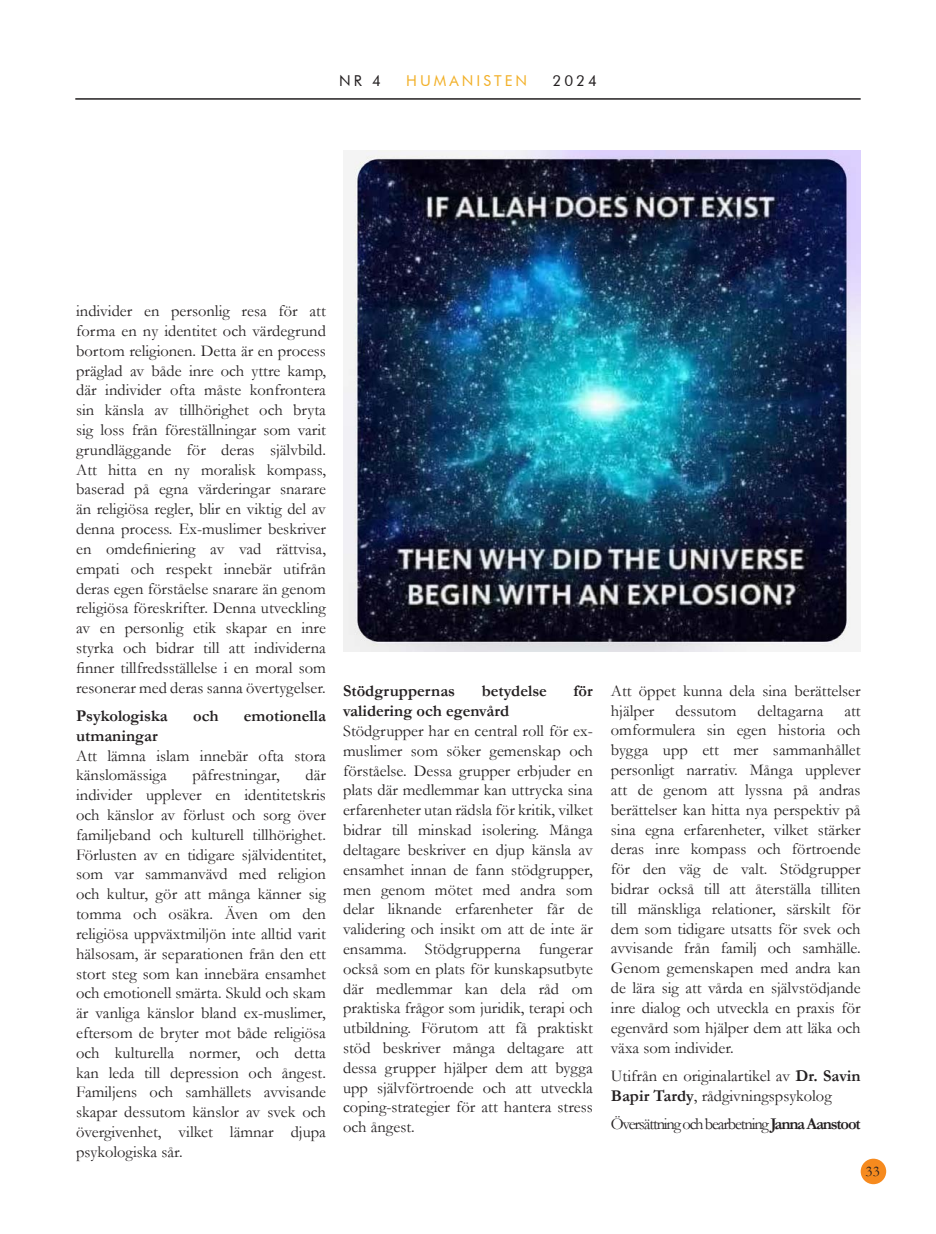
<style>
.page{position:relative;width:936px;height:1234px;background:#fff}
.page>*{position:absolute;margin:0;border:0;box-sizing:border-box;transform-origin:0 0}
.t1{font:16.5px/19.8px "Garamond";color:#231f20;text-align:justify}
.t2{font:700 16.5px "Garamond";color:#231f20}
.t3{font:16.5px "Garamond";letter-spacing:-.07em;color:#231f20}
.t4{font:15px "Futura BT";letter-spacing:.2em;color:#f2b028}
.t5{font:15px "Futura BT";letter-spacing:.2em;color:#231f20}
.t6{font:15px "Garamond";color:#231f20}
.s1{font-weight:700}
</style>
<div class="page">
<hr style="left:75px;top:98px;width:785px;height:2px;background:#231f20">
<div style="left:860px;top:1158px;width:26px;height:25px;background:#f68a1e;border-radius:50%"></div>
<img style="left:343px;top:151px;width:517px;height:500px">
<p class="t5" style="left:339px;top:71px;width:43px">NR 4</p>
<p class="t4" style="left:406px;top:71px;width:122px">HUMANISTEN</p>
<p class="t5" style="left:552px;top:71px;width:46px">2024</p>
<p class="t1" style="left:76px;top:300px;width:251px">individer en personlig resa för att forma en ny identitet och värdegrund bortom religionen. Detta är en process präglad av både inre och yttre kamp, där individer ofta måste konfrontera sin känsla av tillhörighet och bryta sig loss från föreställningar som varit grundläggande för deras självbild.<br>Att hitta en ny moralisk kompass, baserad på egna värderingar snarare än religiösa regler, blir en viktig del av denna process. Ex-muslimer beskriver en omdefiniering av vad rättvisa, empati och respekt innebär utifrån deras egen förståelse snarare än genom religiösa föreskrifter. Denna utveckling av en personlig etik skapar en inre styrka och bidrar till att individerna finner tillfredsställelse i en moral som resonerar med deras sanna övertygelser.</p>
<p class="t2" style="left:76px;top:704px;width:93px">Psykologiska</p>
<p class="t2" style="left:193px;top:704px;width:27px">och</p>
<p class="t2" style="left:244px;top:704px;width:83px">emotionella</p>
<p class="t2" style="left:76px;top:724px;width:83px">utmaningar</p>
<p class="t1" style="left:76px;top:744px;width:251px">Att lämna islam innebär ofta stora känslomässiga</p>
<p class="t1" style="left:76px;top:764px;width:251px;text-indent:229px">där individer upplever en identitetskris och känslor av förlust och sorg över familjeband och kulturell tillhörighet.<br>Förlusten av en tidigare självidentitet, som var sammanvävd med religion och kultur, gör att många känner sig tomma och osäkra. Även om den religiösa uppväxtmiljön inte alltid varit hälsosam, är separationen från den ett stort steg som kan innebära ensamhet och emotionell smärta. Skuld och skam är vanliga känslor bland ex-muslimer, eftersom de bryter mot både religiösa och kulturella normer, och detta kan leda till depression och ångest.<br>Familjens och samhällets avvisande skapar dessutom känslor av svek och övergivenhet, vilket lämnar djupa psykologiska sår.</p>
<p class="t1" style="left:192px;top:764px;width:89px">påfrestningar,</p>
<p class="t2" style="left:343px;top:679px;width:114px">Stödgruppernas</p>
<p class="t2" style="left:481px;top:679px;width:67px">betydelse</p>
<p class="t2" style="left:573px;top:679px;width:21px">för</p>
<p class="t2" style="left:343px;top:699px;width:167px">validering och egenvård</p>
<p class="t1" style="left:343px;top:720px;width:251px">Stödgrupper har en central roll för ex&shy;muslimer som söker gemenskap och förståelse. Dessa grupper erbjuder en plats där medlemmar kan uttrycka sina erfarenheter utan rädsla för kritik, vilket bidrar till minskad isolering. Många deltagare beskriver en djup känsla av ensamhet innan de fann stödgrupper, men genom mötet med andra som delar liknande erfarenheter får de validering och insikt om att de inte är ensamma. Stödgrupperna fungerar också som en plats för kunskapsutbyte där medlemmar kan dela råd om praktiska frågor som juridik, terapi och utbildning. Förutom att få praktiskt stöd beskriver många deltagare att dessa grupper hjälper dem att bygga upp självförtroende och att utveckla coping-strategier för att hantera stress och ångest.</p>
<p class="t1" style="left:611px;top:680px;width:251px">Att öppet kunna dela sina berättelser hjälper</p>
<p class="t1" style="left:675px;top:700px;width:63px">dessutom</p>
<p class="t1" style="left:757px;top:700px;width:67px">deltagarna</p>
<p class="t1" style="left:611px;top:700px;width:251px;text-indent:233px">att omformulera sin egen historia och bygga upp ett mer sammanhållet personligt narrativ. Många upplever att de genom att lyssna på andras berättelser kan hitta nya perspektiv på sina egna erfarenheter, vilket stärker deras inre kompass och förtroende för den väg de valt. Stödgrupper bidrar också till att återställa tilliten till mänskliga relationer, särskilt för dem som tidigare utsatts för svek och avvisande från familj och samhälle.<br>Genom gemenskapen med andra kan de lära sig att vårda en självstödjande inre dialog och utveckla en praxis för egenvård som hjälper dem att läka och växa som individer.</p>
<p class="t1" style="left:611px;top:1065px;width:251px">Utifrån en originalartikel av <span class="s1">Dr. Savin<br>Bapir Tardy</span>, rådgivningspsykolog</p>
<p class="t3" style="left:611px;top:1112px;width:251px">Översättning och bearbetning <span class="s1">Janna Aanstoot</span></p>
<p class="t6" style="left:865px;top:1161px;width:16px">33</p>
</div>
